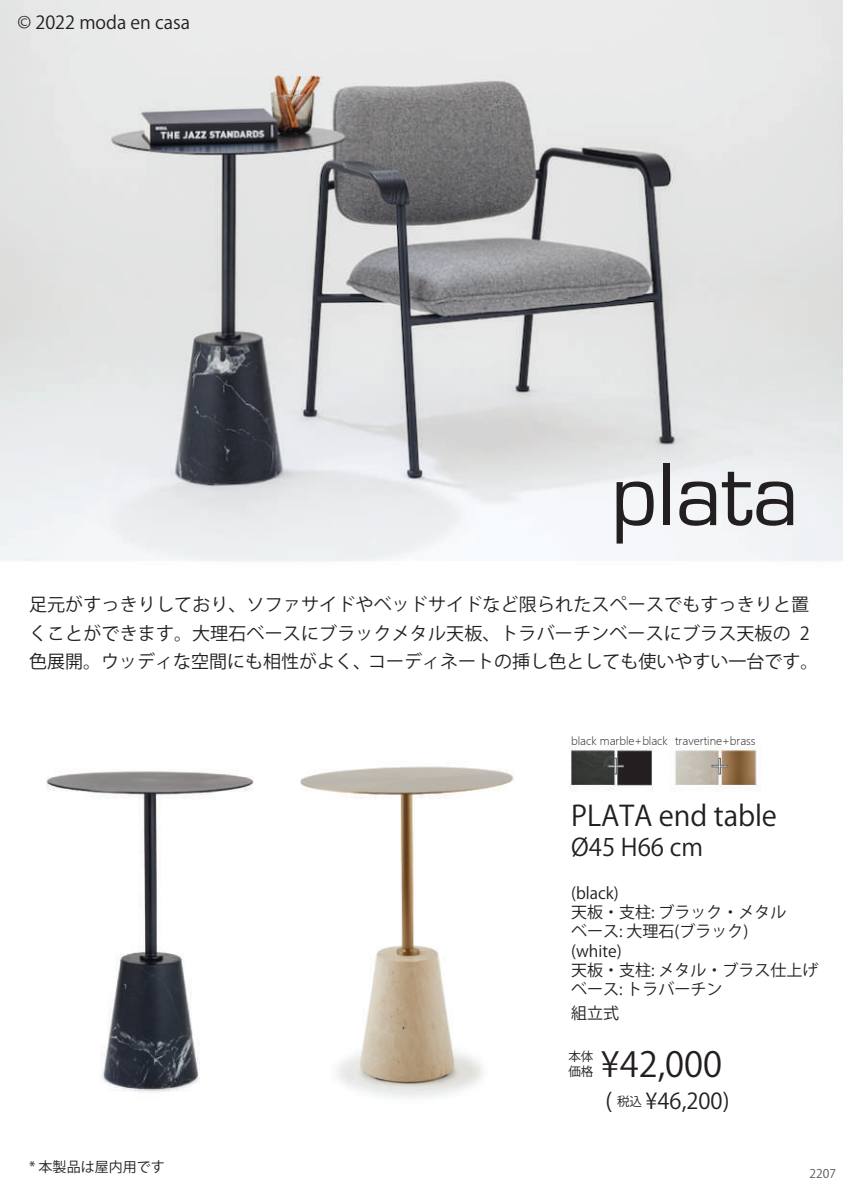
<style>
.page{position:relative;width:843px;height:1191px;background:#fff}
.page>*{position:absolute;margin:0;border:0;box-sizing:border-box;transform-origin:0 0}
.t1{font:92px "Eurostile";color:#231f20}
.t2{font:34.4px "Koz Go Pro";color:#231f20}
.t3{font:28px "Koz Go Pro";letter-spacing:-.005em;color:#231f20}
.t4{font:24px "Koz Go Pro";color:#231f20}
.t5{font:21.8px "Koz Go Pro";color:#231f20}
.t6{font:18px/28.4px "Koz Go Pro";letter-spacing:.01em;color:#231f20}
.t7{font:16px/19.2px "Koz Go Pro";color:#231f20}
.t8{font:14px "Koz Go Pro";color:#231f20}
.t9{font:12.6px/15px "Koz Go Pro";color:#231f20}
.t10{font:12px "Koz Go Pro";color:#57585a}
.t11{font:11px "Microsoft Ya Hei UI Light";color:#231f20}
.s1{font-size:12.6px}
</style>
<div class="page">
<img style="left:0;top:0;width:842px;height:1098px">
<svg style="left:607px;top:757px;width:17px;height:17px"></svg>
<svg style="left:711px;top:757px;width:16px;height:17px"></svg>
<p class="t6" style="left:17px;top:9px;width:174px">© 2022 moda en casa</p>
<h1 class="t1" style="left:611px;top:445px;width:190px">plata</h1>
<p class="t6" style="left:29px;top:591px;width:790px">足元がすっきりしており、ソファサイドやベッドサイドなど限られたスペースでもすっきりと置くことができます。大理石ベースにブラックメタル天板、トラバーチンベースにブラス天板の 2色展開。ウッディな空間にも相性がよく、コーディネートの挿し色としても使いやすい一台です。</p>
<p class="t11" style="left:571px;top:733px;width:186px">black marble+black travertine+brass</p>
<h3 class="t3" style="left:571px;top:798px;width:207px">PLATA end table</h3>
<h3 class="t4" style="left:571px;top:831px;width:133px">Ø45 H66 cm</h3>
<p class="t7" style="left:571px;top:884px;width:249px">(black)<br>天板・支柱: ブラック・メタル<br>ベース: 大理石(ブラック)<br>(white)<br>天板・支柱: メタル・ブラス仕上げベース: トラバーチン</p>
<p class="t7" style="left:571px;top:1004px;width:49px">組立式</p>
<h2 class="t2" style="left:600px;top:1042px;width:123px">¥42,000</h2>
<p class="t9" style="left:568px;top:1049px;width:27px">本体価格</p>
<p class="t8" style="left:29px;top:1157px;width:137px">* 本製品は屋内用です</p>
<p class="t5" style="left:605px;top:1087px;width:125px">( <span class="s1">税込</span> ¥46,200)</p>
<p class="t10" style="left:809px;top:1165px;width:28px">2207</p>
</div>
